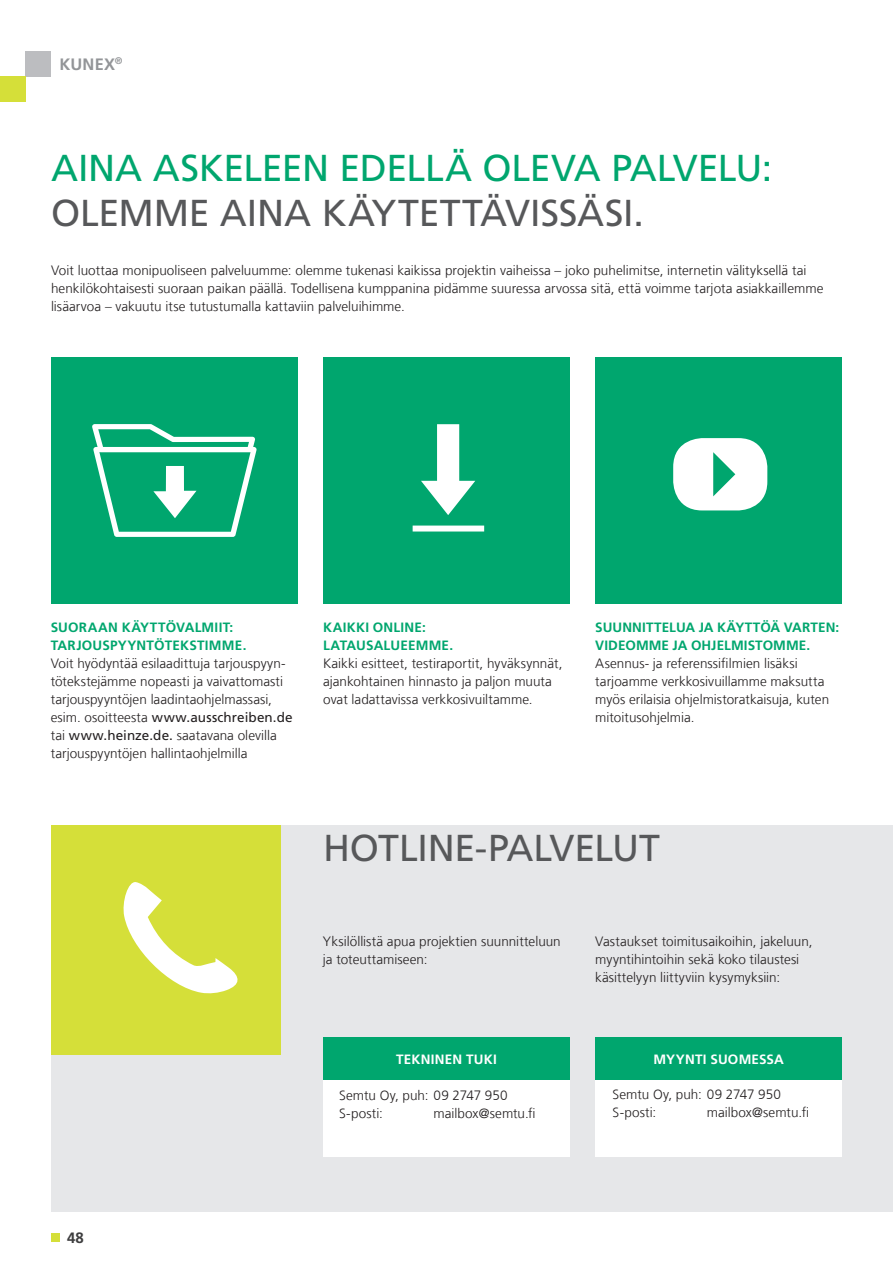
<style>
.page{position:relative;width:893px;height:1263px;background:#fff}
.page>*{position:absolute;margin:0;border:0;box-sizing:border-box;transform-origin:0 0}
.t1{font:37.5px "Frutiger LT Com";letter-spacing:-.005em;color:#57585a}
.t2{font:37.5px "Frutiger LT Com";letter-spacing:-.01em;color:#00a66e}
.t3{font:700 16.5px "Frutiger LT Com";letter-spacing:.01em;color:#939598}
.t4{font:700 15px "Frutiger LT Com";color:#3e3e3f}
.t5{font:300 13.5px/18px "Frutiger LT Com";color:#231f20}
.t6{font:700 13.5px/18px "Frutiger LT Com";letter-spacing:.01em;color:#00a66e}
.t7{font:700 13.5px "Frutiger LT Com";letter-spacing:.015em;color:#fff}
.s1{font-weight:400}
</style>
<div class="page">
<div style="left:51px;top:1233px;width:9px;height:8px;background:#d5df39"></div>
<div style="left:26px;top:51px;width:25px;height:26px;background:#bcbdc0"></div>
<div style="left:0;top:77px;width:26px;height:25px;background:#d5df39"></div>
<div style="left:51px;top:825px;width:842px;height:387px;background:#e6e7e9"></div>
<div style="left:323px;top:1037px;width:247px;height:120px;background:#fff"></div>
<div style="left:595px;top:1037px;width:247px;height:120px;background:#fff"></div>
<div style="left:323px;top:357px;width:247px;height:247px;background:#00a66e"></div>
<svg style="left:421px;top:424px;width:54px;height:91px"></svg>
<div style="left:413px;top:525px;width:71px;height:6px;background:#fff"></div>
<div style="left:595px;top:357px;width:247px;height:247px;background:#00a66e"></div>
<svg style="left:673px;top:438px;width:94px;height:72px;background:#d3efe6"></svg>
<div style="left:51px;top:825px;width:230px;height:229px;background:#d5df39"></div>
<svg style="left:123px;top:882px;width:115px;height:112px"></svg>
<div style="left:323px;top:1037px;width:247px;height:43px;background:#00a66e"></div>
<div style="left:595px;top:1037px;width:247px;height:43px;background:#00a66e"></div>
<div style="left:51px;top:357px;width:246px;height:247px;background:#00a66e"></div>
<svg style="left:92px;top:424px;width:165px;height:113px"></svg>
<p class="t3" style="left:60px;top:54px;width:64px">KUNEX<sup>®</sup></p>
<h1 class="t2" style="left:51px;top:145px;width:723px">AINA ASKELEEN EDELLÄ OLEVA PALVELU:</h1>
<h1 class="t1" style="left:51px;top:190px;width:594px">OLEMME AINA KÄYTETTÄVISSÄSI.</h1>
<p class="t5" style="left:51px;top:261px;width:774px">Voit luottaa monipuoliseen palveluumme: olemme tukenasi kaikissa projektin vaiheissa – joko puhelimitse, internetin välityksellä tai henkilökohtaisesti suoraan paikan päällä. Todellisena kumppanina pidämme suuressa arvossa sitä, että voimme tarjota asiakkaillemme lisäarvoa – vakuutu itse tutustumalla kattaviin palveluihimme.</p>
<p class="t6" style="left:51px;top:618px;width:197px">SUORAAN KÄYTTÖVALMIIT:<br>TARJOUSPYYNTÖTEKSTIMME.</p>
<p class="t5" style="left:51px;top:654px;width:243px">Voit hyödyntää esilaadittuja tarjouspyyn&shy;tötekstejämme nopeasti ja vaivattomasti tarjouspyyntöjen laadintaohjelmassasi, esim. osoitteesta <span class="s1">www.ausschreiben.de </span>tai <span class="s1">www.heinze.de.</span> saatavana olevilla tarjouspyyntöjen hallintaohjelmilla</p>
<p class="t6" style="left:323px;top:618px;width:132px">KAIKKI ONLINE:<br>LATAUSALUEEMME.</p>
<p class="t5" style="left:323px;top:654px;width:241px">Kaikki esitteet, testiraportit, hyväksynnät, ajankohtainen hinnasto ja paljon muuta ovat ladattavissa verkkosivuiltamme.</p>
<p class="t6" style="left:595px;top:618px;width:246px">SUUNNITTELUA JA KÄYTTÖÄ VARTEN:<br>VIDEOMME JA OHJELMISTOMME.</p>
<p class="t5" style="left:595px;top:654px;width:235px">Asennus- ja referenssifilmien lisäksi tarjoamme verkkosivuillamme maksutta myös erilaisia ohjelmistoratkaisuja, kuten mitoitusohjelmia.</p>
<h1 class="t1" style="left:323px;top:825px;width:338px">HOTLINE-PALVELUT</h1>
<p class="t5" style="left:323px;top:932px;width:239px">Yksilöllistä apua projektien suunnitteluun ja toteuttamiseen:</p>
<p class="t5" style="left:595px;top:932px;width:219px">Vastaukset toimitusaikoihin, jakeluun, myyntihintoihin sekä koko tilaustesi käsittelyyn liittyviin kysymyksiin:</p>
<p class="t7" style="left:396px;top:1051px;width:102px">TEKNINEN TUKI</p>
<p class="t7" style="left:653px;top:1051px;width:132px">MYYNTI SUOMESSA</p>
<p class="t5" style="left:339px;top:1086px;width:170px">Semtu Oy, puh: 09 2747 950<br>S-posti:</p>
<p class="t5" style="left:434px;top:1104px;width:104px">mailbox@semtu.fi</p>
<p class="t5" style="left:612px;top:1085px;width:170px">Semtu Oy, puh: 09 2747 950<br>S-posti:</p>
<p class="t5" style="left:707px;top:1103px;width:104px">mailbox@semtu.fi</p>
<p class="t4" style="left:67px;top:1228px;width:18px">48</p>
</div>
